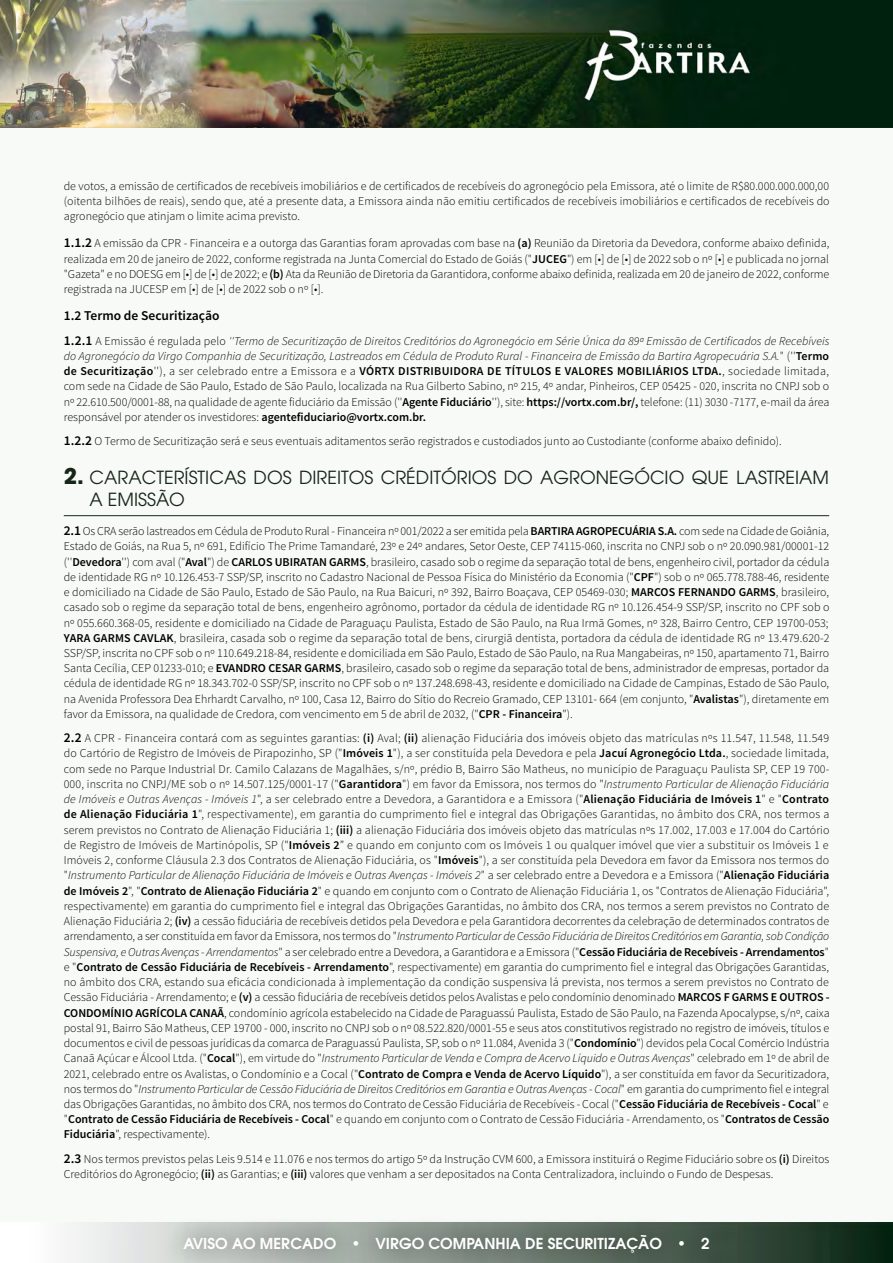
<style>
.page{position:relative;width:893px;height:1263px;background:#fff}
.page>*{position:absolute;margin:0;border:0;box-sizing:border-box;transform-origin:0 0}
.t1{font:18px/21.9px "ITC Avant Garde Pro";color:#172618}
.t2{font:600 15px "ITC Avant Garde Pro";color:#fff}
.t3{font:600 13.5px "Source Sans Pro";color:#000}
.t4{font:300 12px/15.3px "Source Sans Pro";color:#000;text-align:justify}
.s1{font-weight:600;font-size:13.5px}
.s2{font-weight:600}
.s3{font-style:italic}
.s4{font-weight:700;font-size:21.6px}
</style>
<div class="page">
<img style="left:0;top:1px;width:893px;height:127px">
<img style="left:68px;top:1222px;width:825px;height:41px">
<div style="left:162px;top:1213px;width:569px;height:50px;background:#000;opacity:.75"></div>
<div style="left:0;top:128px;width:893px;height:1094px;background:#f8faf8"></div>
<hr style="left:64px;top:515px;width:765px;height:1px;background:#172618">
<p class="t4" style="left:64px;top:178px;width:767px">de votos, a emissão de certificados de recebíveis imobiliários e de certificados de recebíveis do agronegócio pela Emissora, até o limite de R$80.000.000.000,00 (oitenta bilhões de reais), sendo que, até a presente data, a Emissora ainda não emitiu certificados de recebíveis imobiliários e certificados de recebíveis do agronegócio que atinjam o limite acima previsto.</p>
<p class="t4" style="left:64px;top:236px;width:767px"><span class="s1">1.1.2</span> A emissão da CPR - Financeira e a outorga das Garantias foram aprovadas com base na <span class="s2">(a)</span> Reunião da Diretoria da Devedora, conforme abaixo definida, realizada em 20 de janeiro de 2022, conforme registrada na Junta Comercial do Estado de Goiás ("<span class="s2">JUCEG</span>") em [•] de [•] de 2022 sob o nº [•] e publicada no jornal "Gazeta" e no DOESG em [•] de [•] de 2022; e <span class="s2">(b)</span> Ata da Reunião de Diretoria da Garantidora, conforme abaixo definida, realizada em 20 de janeiro de 2022, conforme registrada na JUCESP em [•] de [•] de 2022 sob o nº [•].</p>
<p class="t3" style="left:64px;top:307px;width:157px">1.2 Termo de Securitização</p>
<p class="t4" style="left:64px;top:333px;width:767px"><span class="s1">1.2.1</span> A Emissão é regulada pelo <span class="s3">''Termo de Securitização de Direitos Creditórios do Agronegócio em Série Única da 89ª Emissão de Certificados de Recebíveis do Agronegócio da Virgo Companhia de Securitização, Lastreados em Cédula de Produto Rural - Financeira de Emissão da Bartira Agropecuária S.A.</span>" (''<span class="s2">Termo de Securitização</span>''), a ser celebrado entre a Emissora e a <span class="s2">VÓRTX DISTRIBUIDORA DE TÍTULOS E VALORES MOBILIÁRIOS LTDA.</span>, sociedade limitada, com sede na Cidade de São Paulo, Estado de São Paulo, localizada na Rua Gilberto Sabino, nº 215, 4º andar, Pinheiros, CEP 05425 - 020, inscrita no CNPJ sob o nº 22.610.500/0001-88, na qualidade de agente fiduciário da Emissão (''<span class="s2">Agente Fiduciário</span>''), site: <span class="s2">https://vortx.com.br/,</span> telefone: (11) 3030 -7177, e-mail da área responsável por atender os investidores: <span class="s2">agentefiduciario@vortx.com.br.</span></p>
<p class="t4" style="left:64px;top:433px;width:719px"><span class="s1">1.2.2</span> O Termo de Securitização será e seus eventuais aditamentos serão registrados e custodiados junto ao Custodiante (conforme abaixo definido).</p>
<h1 class="t1" style="left:90px;top:467px;width:741px;text-indent:-26px"><span class="s4">2.</span> CARACTERÍSTICAS DOS DIREITOS CRÉDITÓRIOS DO AGRONEGÓCIO QUE LASTREIAM<br>A EMISSÃO</h1>
<p class="t4" style="left:64px;top:523px;width:767px"><span class="s1">2.1</span> Os CRA serão lastreados em Cédula de Produto Rural - Financeira nº 001/2022 a ser emitida pela <span class="s2">BARTIRA AGROPECUÁRIA S.A.</span> com sede na Cidade de Goiânia, Estado de Goiás, na Rua 5, nº 691, Edifício The Prime Tamandaré, 23º e 24º andares, Setor Oeste, CEP 74115-060, inscrita no CNPJ sob o nº 20.090.981/00001-12 (''<span class="s2">Devedora</span>'') com aval ("<span class="s2">Aval</span>") de <span class="s2">CARLOS UBIRATAN GARMS</span>, brasileiro, casado sob o regime da separação total de bens, engenheiro civil, portador da cédula de identidade RG nº 10.126.453-7 SSP/SP, inscrito no Cadastro Nacional de Pessoa Física do Ministério da Economia ("<span class="s2">CPF</span>") sob o nº 065.778.788-46, residente e domiciliado na Cidade de São Paulo, Estado de São Paulo, na Rua Baicuri, nº 392, Bairro Boaçava, CEP 05469-030; <span class="s2">MARCOS FERNANDO GARMS</span>, brasileiro, casado sob o regime da separação total de bens, engenheiro agrônomo, portador da cédula de identidade RG nº 10.126.454-9 SSP/SP, inscrito no CPF sob o nº 055.660.368-05, residente e domiciliado na Cidade de Paraguaçu Paulista, Estado de São Paulo, na Rua Irmã Gomes, nº 328, Bairro Centro, CEP 19700-053; <span class="s2">YARA GARMS CAVLAK</span>, brasileira, casada sob o regime da separação total de bens, cirurgiã dentista, portadora da cédula de identidade RG nº 13.479.620-2<br>SSP/SP, inscrita no CPF sob o nº 110.649.218-84, residente e domiciliada em São Paulo, Estado de São Paulo, na Rua Mangabeiras, nº 150, apartamento 71, Bairro Santa Cecília, CEP 01233-010; e <span class="s2">EVANDRO CESAR GARMS</span>, brasileiro, casado sob o regime da separação total de bens, administrador de empresas, portador da cédula de identidade RG nº 18.343.702-0 SSP/SP, inscrito no CPF sob o nº 137.248.698-43, residente e domiciliado na Cidade de Campinas, Estado de São Paulo, na Avenida Professora Dea Ehrhardt Carvalho, nº 100, Casa 12, Bairro do Sítio do Recreio Gramado, CEP 13101- 664 (em conjunto, "<span class="s2">Avalistas</span>"), diretamente em favor da Emissora, na qualidade de Credora, com vencimento em 5 de abril de 2032, ("<span class="s2">CPR - Financeira</span>").</p>
<p class="t4" style="left:64px;top:731px;width:767px"><span class="s1">2.2</span> A CPR - Financeira contará com as seguintes garantias: <span class="s2">(i)</span> Aval; <span class="s2">(ii)</span> alienação Fiduciária dos imóveis objeto das matrículas nºs 11.547, 11.548, 11.549 do Cartório de Registro de Imóveis de Pirapozinho, SP ("<span class="s2">Imóveis 1</span>"), a ser constituída pela Devedora e pela <span class="s2">Jacuí Agronegócio Ltda.</span>, sociedade limitada, com sede no Parque Industrial Dr. Camilo Calazans de Magalhães, s/nº, prédio B, Bairro São Matheus, no município de Paraguaçu Paulista SP, CEP 19 700- 000, inscrita no CNPJ/ME sob o nº 14.507.125/0001-17 ("<span class="s2">Garantidora</span>") em favor da Emissora, nos termos do "<span class="s3">Instrumento Particular de Alienação Fiduciária de Imóveis e Outras Avenças - Imóveis 1</span>", a ser celebrado entre a Devedora, a Garantidora e a Emissora ("<span class="s2">Alienação Fiduciária de Imóveis 1</span>" e "<span class="s2">Contrato de Alienação Fiduciária 1</span>", respectivamente), em garantia do cumprimento fiel e integral das Obrigações Garantidas, no âmbito dos CRA, nos termos a serem previstos no Contrato de Alienação Fiduciária 1; <span class="s2">(iii)</span> a alienação Fiduciária dos imóveis objeto das matrículas nºs 17.002, 17.003 e 17.004 do Cartório de Registro de Imóveis de Martinópolis, SP ("<span class="s2">Imóveis 2</span>” e quando em conjunto com os Imóveis 1 ou qualquer imóvel que vier a substituir os Imóveis 1 e Imóveis 2, conforme Cláusula 2.3 dos Contratos de Alienação Fiduciária, os "<span class="s2">Imóveis</span>"), a ser constituída pela Devedora em favor da Emissora nos termos do "<span class="s3">Instrumento Particular de Alienação Fiduciária de Imóveis e Outras Avenças - Imóveis 2</span>" a ser celebrado entre a Devedora e a Emissora ("<span class="s2">Alienação Fiduciária de Imóveis 2</span>", "<span class="s2">Contrato de Alienação Fiduciária 2</span>" e quando em conjunto com o Contrato de Alienação Fiduciária 1, os "Contratos de Alienação Fiduciária", respectivamente) em garantia do cumprimento fiel e integral das Obrigações Garantidas, no âmbito dos CRA, nos termos a serem previstos no Contrato de Alienação Fiduciária 2; <span class="s2">(iv)</span> a cessão fiduciária de recebíveis detidos pela Devedora e pela Garantidora decorrentes da celebração de determinados contratos de arrendamento, a ser constituída em favor da Emissora, nos termos do "<span class="s3">Instrumento Particular de Cessão Fiduciária de Direitos Creditórios em Garantia, sob Condição Suspensiva, e Outras Avenças - Arrendamentos</span>" a ser celebrado entre a Devedora, a Garantidora e a Emissora ("<span class="s2">Cessão Fiduciária de Recebíveis - Arrendamentos</span>" e "<span class="s2">Contrato de Cessão Fiduciária de Recebíveis - Arrendamento</span>", respectivamente) em garantia do cumprimento fiel e integral das Obrigações Garantidas, no âmbito dos CRA, estando sua eficácia condicionada à implementação da condição suspensiva lá prevista, nos termos a serem previstos no Contrato de Cessão Fiduciária - Arrendamento; e <span class="s2">(v)</span> a cessão fiduciária de recebíveis detidos pelos Avalistas e pelo condomínio denominado <span class="s2">MARCOS F GARMS E OUTROS - CONDOMÍNIO AGRÍCOLA CANAÃ</span>, condomínio agrícola estabelecido na Cidade de Paraguassú Paulista, Estado de São Paulo, na Fazenda Apocalypse, s/nº, caixa postal 91, Bairro São Matheus, CEP 19700 - 000, inscrito no CNPJ sob o nº 08.522.820/0001-55 e seus atos constitutivos registrado no registro de imóveis, títulos e documentos e civil de pessoas jurídicas da comarca de Paraguassú Paulista, SP, sob o nº 11.084, Avenida 3 ("<span class="s2">Condomínio</span>") devidos pela Cocal Comércio Indústria Canaã Açúcar e Álcool Ltda. ("<span class="s2">Cocal</span>"), em virtude do "<span class="s3">Instrumento Particular de Venda e Compra de Acervo Líquido e Outras Avenças</span>" celebrado em 1º de abril de 2021, celebrado entre os Avalistas, o Condomínio e a Cocal ("<span class="s2">Contrato de Compra e Venda de Acervo Líquido</span>"), a ser constituída em favor da Securitizadora, nos termos do "<span class="s3">Instrumento Particular de Cessão Fiduciária de Direitos Creditórios em Garantia e Outras Avenças - Cocal</span>" em garantia do cumprimento fiel e integral das Obrigações Garantidas, no âmbito dos CRA, nos termos do Contrato de Cessão Fiduciária de Recebíveis - Cocal ("<span class="s2">Cessão Fiduciária de Recebíveis - Cocal</span>" e "<span class="s2">Contrato de Cessão Fiduciária de Recebíveis - Cocal</span>" e quando em conjunto com o Contrato de Cessão Fiduciária - Arrendamento, os "<span class="s2">Contratos de Cessão Fiduciária</span>", respectivamente).</p>
<p class="t4" style="left:64px;top:1151px;width:767px"><span class="s1">2.3</span> Nos termos previstos pelas Leis 9.514 e 11.076 e nos termos do artigo 5º da Instrução CVM 600, a Emissora instituirá o Regime Fiduciário sobre os <span class="s2">(i)</span> Direitos<br>Creditórios do Agronegócio; <span class="s2">(ii)</span> as Garantias; e <span class="s2">(iii)</span> valores que venham a ser depositados na Conta Centralizadora, incluindo o Fundo de Despesas.</p>
<p class="t2" style="left:184px;top:1233px;width:527px">AVISO AO MERCADO • VIRGO COMPANHIA DE SECURITIZAÇÃO • 2</p>
</div>
